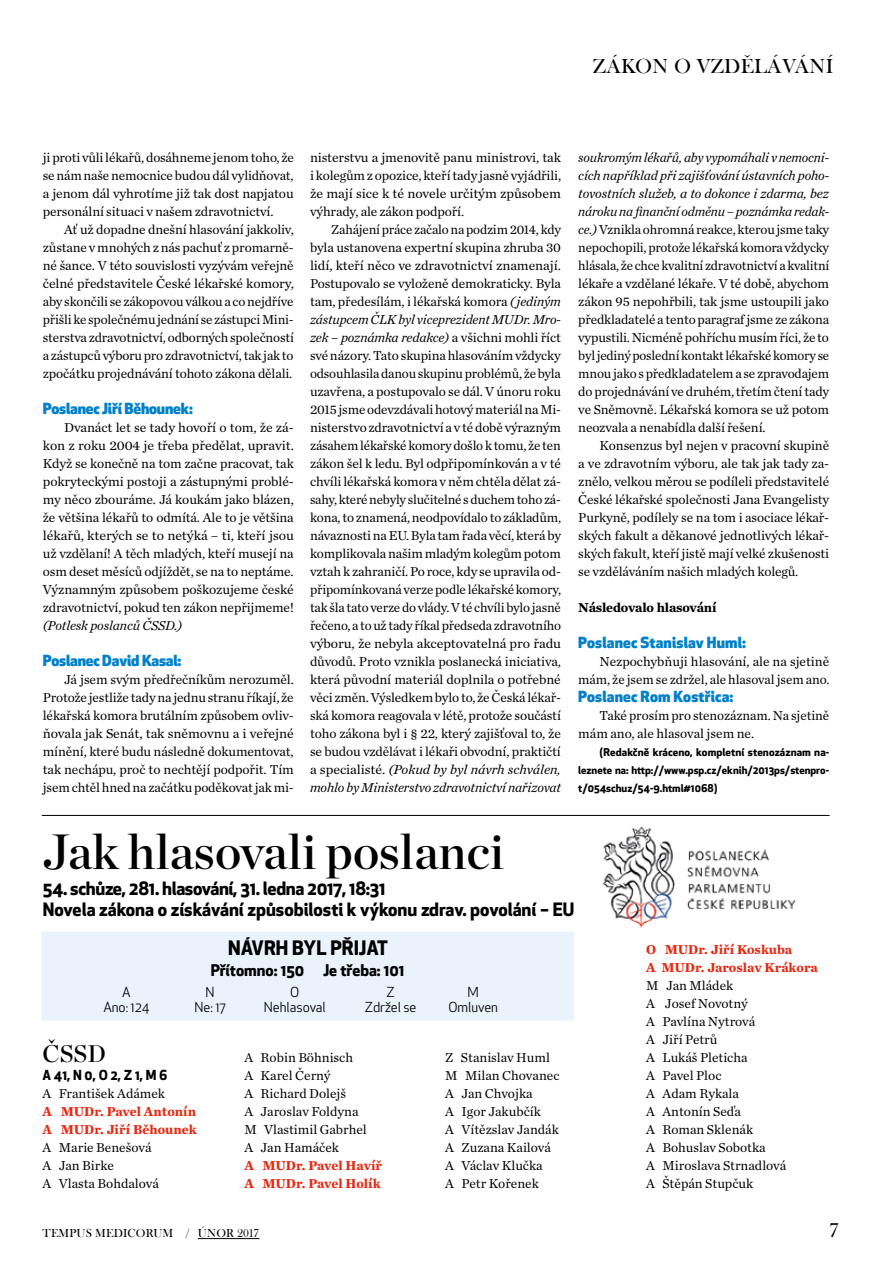
<style>
.page{position:relative;width:893px;height:1263px;background:#fff}
.page>*{position:absolute;margin:0;border:0;box-sizing:border-box;transform-origin:0 0}
.t1{font:49.5px "Chronicle Display Semi";color:#000}
.t2{font:24px "Chronicle Display Semi";color:#000}
.t3{font:21px "Baskerville Old Face DOT";letter-spacing:.015em;color:#000}
.t4{font:700 19.5px "Apex New";color:#000}
.t5{font:700 18px/21px "Apex New";letter-spacing:-.01em;color:#000}
.t6{font:700 15.75px "Apex New";color:#000}
.t7{font:800 15px "Apex New";letter-spacing:.01em;color:#0081c9}
.t8{font:800 15px "Apex New";letter-spacing:-.01em;color:#0081c9}
.t9{font:13.5px/18px "Chronicle Text G1";letter-spacing:-.01em;color:#000;text-align:justify}
.t10{font:700 13.5px/18px "Chronicle Text G1";color:#e52a12}
.t11{font:13.5px "Apex New";color:#000}
.t12{font:italic 13.5px "Chronicle Text G1";letter-spacing:-.01em;color:#000}
.t13{font:700 13.5px "Chronicle Text G1";letter-spacing:-.01em;color:#000}
.t14{font:700 13.5px "Apex New";color:#000}
.t15{font:12px "Baskerville Old Face DOT";letter-spacing:.015em;color:#000}
.t16{font:700 10.5px/18px "Apex New";color:#000;text-align:justify}
.s1{font-style:italic}
</style>
<div class="page">
<hr style="left:198px;top:1238px;width:61px;height:1px;background:#000">
<div style="left:42px;top:932px;width:531px;height:88px;background:#eaf2fb"></div>
<hr style="left:42px;top:815px;width:787px;height:1px;background:#000">
<img style="left:602px;top:826px;width:194px;height:102px">
<h3 class="t3" style="left:593px;top:54px;width:242px">ZÁKON O VZDĚLÁVÁNÍ</h3>
<p class="t9" style="left:43px;top:148px;width:253px">ji proti vůli lékařů, dosáhneme jenom toho, že se nám naše nemocnice budou dál vylidňovat, a jenom dál vyhrotíme již tak dost napjatou personální situaci v našem zdravotnictví.</p>
<p class="t9" style="left:43px;top:220px;width:253px;text-indent:21px">Ať už dopadne dnešní hlasování jakkoliv, zůstane v mnohých z nás pachuť z promarně&shy;né šance. V této souvislosti vyzývám veřejně čelné představitele České lékařské komory, aby skončili se zákopovou válkou a co nejdříve přišli ke společnému jednání se zástupci Mini&shy;sterstva zdravotnictví, odborných společností a zástupců výboru pro zdravotnictví, tak jak to zpočátku projednávání tohoto zákona dělali.</p>
<p class="t8" style="left:43px;top:398px;width:152px">Poslanec Jiří Běhounek:</p>
<p class="t9" style="left:43px;top:418px;width:253px;text-indent:21px">Dvanáct let se tady hovoří o tom, že zá&shy;kon z roku 2004 je třeba předělat, upravit.<br>Když se konečně na tom začne pracovat, tak pokryteckými postoji a zástupnými problé&shy;my něco zbouráme. Já koukám jako blázen, že většina lékařů to odmítá. Ale to je většina lékařů, kterých se to netýká – ti, kteří jsou už vzdělaní! A těch mladých, kteří musejí na osm deset měsíců odjíždět, se na to neptáme.<br>Významným způsobem poškozujeme české zdravotnictví, pokud ten zákon nepřijmeme!</p>
<p class="t12" style="left:43px;top:615px;width:141px">(Potlesk poslanců ČSSD.)</p>
<p class="t8" style="left:43px;top:650px;width:140px">Poslanec David Kasal:</p>
<p class="t9" style="left:43px;top:670px;width:253px;text-indent:21px">Já jsem svým předřečníkům nerozuměl.<br>Protože jestliže tady na jednu stranu říkají, že lékařská komora brutálním způsobem ovliv&shy;ňovala jak Senát, tak sněmovnu a i veřejné mínění, které budu následně dokumentovat, tak nechápu, proč to nechtějí podpořit. Tím jsem chtěl hned na začátku poděkovat jak mi-</p>
<p class="t9" style="left:310px;top:148px;width:253px">nisterstvu a jmenovitě panu ministrovi, tak i kolegům z opozice, kteří tady jasně vyjádřili, že mají sice k té novele určitým způsobem výhrady, ale zákon podpoří.</p>
<p class="t9" style="left:310px;top:220px;width:253px;text-indent:21px">Zahájení práce začalo na podzim 2014, kdy byla ustanovena expertní skupina zhruba 30 lidí, kteří něco ve zdravotnictví znamenají.<br>Postupovalo se vyloženě demokraticky. Byla tam, předesílám, i lékařská komora <span class="s1">( jediným zástupcem ČLK byl viceprezident MUDr. Mro&shy;zek – poznámka redakce)</span> a všichni mohli říct své názory. Tato skupina hlasováním vždycky odsouhlasila danou skupinu problémů, že byla uzavřena, a postupovalo se dál. V únoru roku 2015 jsme odevzdávali hotový materiál na Mi&shy;nisterstvo zdravotnictví a v té době výrazným zásahem lékařské komory došlo k tomu, že ten zákon šel k ledu. Byl odpřipomínkován a v té chvíli lékařská komora v něm chtěla dělat zá&shy;sahy, které nebyly slučitelné s duchem toho zá&shy;kona, to znamená, neodpovídalo to základům, návaznosti na EU. Byla tam řada věcí, která by komplikovala našim mladým kolegům potom vztah k zahraničí. Po roce, kdy se upravila od&shy;připomínkovaná verze podle lékařské komory, tak šla tato verze do vlády. V té chvíli bylo jasně řečeno, a to už tady říkal předseda zdravotního výboru, že nebyla akceptovatelná pro řadu důvodů. Proto vznikla poslanecká iniciativa, která původní materiál doplnila o potřebné věci změn. Výsledkem bylo to, že Česká lékař&shy;ská komora reagovala v létě, protože součástí toho zákona byl i § 22, který zajišťoval to, že se budou vzdělávat i lékaři obvodní, praktičtí a specialisté. <span class="s1">(Pokud by byl návrh schválen, mohlo by Ministerstvo zdravotnictví nařizovat</span></p>
<p class="t9" style="left:578px;top:148px;width:252px"><span class="s1">soukromým lékařů, aby vypomáhali v nemocni&shy;cích například při zajišťování ústavních poho&shy;tovostních služeb, a to dokonce i zdarma, bez nároku na finanční odměnu – poznámka redak&shy;ce.)</span> Vznikla ohromná reakce, kterou jsme taky nepochopili, protože lékařská komora vždycky hlásala, že chce kvalitní zdravotnictví a kvalitní lékaře a vzdělané lékaře. V té době, abychom zákon 95 nepohřbili, tak jsme ustoupili jako předkladatelé a tento paragraf jsme ze zákona vypustili. Nicméně pohříchu musím říci, že to byl jediný poslední kontakt lékařské komory se mnou jako s předkladatelem a se zpravodajem do projednávání ve druhém, třetím čtení tady ve Sněmovně. Lékařská komora se už potom neozvala a nenabídla další řešení.</p>
<p class="t9" style="left:578px;top:436px;width:252px;text-indent:21px">Konsenzus byl nejen v pracovní skupině a ve zdravotním výboru, ale tak jak tady za&shy;znělo, velkou měrou se podíleli představitelé České lékařské společnosti Jana Evangelisty Purkyně, podílely se na tom i asociace lékař&shy;ských fakult a děkanové jednotlivých lékař&shy;ských fakult, kteří jistě mají velké zkušenosti se vzděláváním našich mladých kolegů.</p>
<p class="t13" style="left:578px;top:597px;width:140px">Následovalo hlasování</p>
<p class="t7" style="left:578px;top:632px;width:169px">Poslanec Stanislav Huml:</p>
<p class="t9" style="left:578px;top:652px;width:253px;text-align:right">Nezpochybňuji hlasování, ale na sjetině mám, že jsem se zdržel, ale hlasoval jsem ano.</p>
<p class="t7" style="left:578px;top:686px;width:157px">Poslanec Rom Kostřica:</p>
<p class="t9" style="left:578px;top:706px;width:252px;text-indent:21px">Také prosím pro stenozáznam. Na sjetině mám ano, ale hlasoval jsem ne.</p>
<p class="t16" style="left:578px;top:743px;width:252px;text-indent:21px">(Redakčně kráceno, kompletní stenozáznam na&shy;leznete na: http://www.psp.cz/eknih/2013ps/stenpro&shy;t/054schuz/54-9.html#1068)</p>
<h1 class="t1" style="left:43px;top:812px;width:463px">Jak hlasovali poslanci</h1>
<h3 class="t5" style="left:43px;top:877px;width:533px">54. schůze, 281. hlasování, 31. ledna 2017, 18:31<br>Novela zákona o získávání způsobilosti k výkonu zdrav. povolání – EU</h3>
<h3 class="t4" style="left:228px;top:933px;width:161px">NÁVRH BYL PŘIJAT</h3>
<p class="t6" style="left:211px;top:959px;width:195px">Přítomno: 150 Je třeba: 101</p>
<p class="t11" style="left:122px;top:984px;width:10px">A</p>
<p class="t11" style="left:206px;top:984px;width:11px">N</p>
<p class="t11" style="left:290px;top:984px;width:11px">O</p>
<p class="t11" style="left:387px;top:984px;width:10px">Z</p>
<p class="t11" style="left:467px;top:984px;width:13px">M</p>
<p class="t11" style="left:103px;top:999px;width:48px">Ano: 124</p>
<p class="t11" style="left:195px;top:999px;width:33px">Ne: 17</p>
<p class="t11" style="left:264px;top:999px;width:63px">Nehlasoval</p>
<p class="t11" style="left:365px;top:999px;width:53px">Zdržel se</p>
<p class="t11" style="left:448px;top:999px;width:51px">Omluven</p>
<h2 class="t2" style="left:43px;top:1035px;width:65px">ČSSD</h2>
<p class="t14" style="left:43px;top:1065px;width:126px">A 41, N 0, O 2, Z 1, M 6</p>
<p class="t9" style="left:43px;top:1084px;width:124px">A František Adámek</p>
<p class="t10" style="left:43px;top:1102px;width:156px">A MUDr. Pavel Antonín<br>A MUDr. Jiří Běhounek</p>
<p class="t9" style="left:43px;top:1138px;width:118px;text-align:left">A Marie Benešová<br>A Jan Birke<br>A Vlasta Bohdalová</p>
<p class="t9" style="left:445px;top:1048px;width:116px;text-align:left">Z Stanislav Huml<br>M Milan Chovanec<br>A Jan Chvojka<br>A Igor Jakubčík<br>A Vítězslav Jandák<br>A Zuzana Kailová<br>A Václav Klučka<br>A Petr Kořenek</p>
<p class="t9" style="left:244px;top:1048px;width:124px;text-align:left">A Robin Böhnisch<br>A Karel Černý<br>A Richard Dolejš<br>A Jaroslav Foldyna<br>M Vlastimil Gabrhel<br>A Jan Hamáček</p>
<p class="t10" style="left:244px;top:1156px;width:139px">A MUDr. Pavel Havíř<br>A MUDr. Pavel Holík</p>
<p class="t10" style="left:646px;top:940px;width:173px">O MUDr. Jiří Koskuba<br>A MUDr. Jaroslav Krákora</p>
<p class="t9" style="left:646px;top:976px;width:142px;text-align:left">M Jan Mládek<br>A Josef Novotný<br>A Pavlína Nytrová<br>A Jiří Petrů<br>A Lukáš Pleticha<br>A Pavel Ploc<br>A Adam Rykala<br>A Antonín Seďa<br>A Roman Sklenák<br>A Bohuslav Sobotka<br>A Miroslava Strnadlová<br>A Štěpán Stupčuk</p>
<p class="t15" style="left:43px;top:1227px;width:218px">TEMPUS MEDICORUM / ÚNOR 2017</p>
<h3 class="t3" style="left:829px;top:1219px;width:12px">7</h3>
</div>
